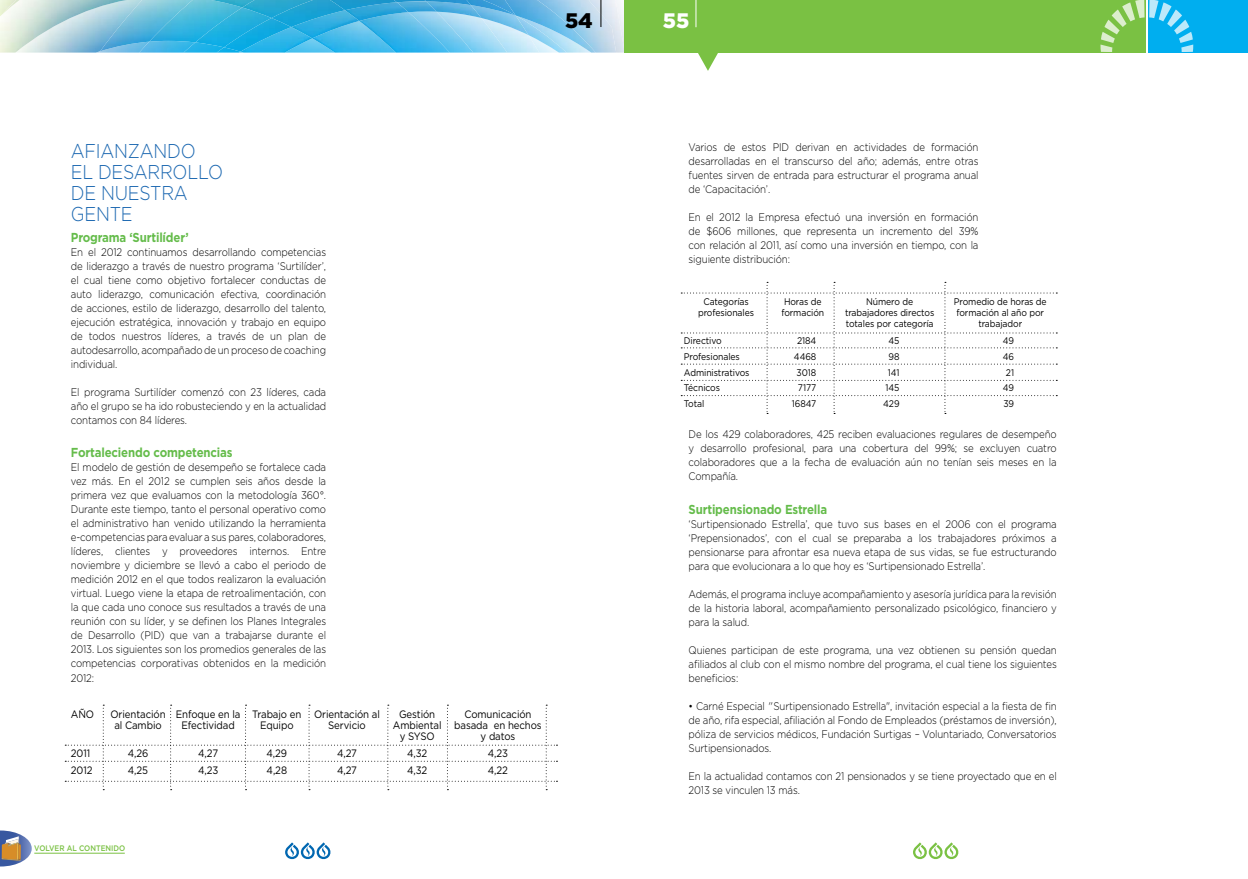
<style>
.page{position:relative;width:1248px;height:879px;background:#fff}
.page>*{position:absolute;margin:0;border:0;box-sizing:border-box;transform-origin:0 0}
.t1{font:900 21px "Gotham";color:#000}
.t2{font:900 21px "Gotham";color:#fff}
.t3{font:300 20px/21px "Gotham";letter-spacing:-.015em;color:#1c68b1;scale:.88 1}
.t4{font:700 13px "Gotham";letter-spacing:-.015em;color:#65bc4b;scale:.88 1}
.t5{font:300 11px/14px "Gotham";letter-spacing:-.015em;color:#000;text-align:justify;scale:.88 1}
.t6{font:10.7px/10.7px "Gotham";letter-spacing:-.01em;color:#000;scale:.9 1}
.t7{font:9.6px/10.9px "Gotham";letter-spacing:-.01em;color:#000;text-align:center;scale:.9 1}
.t8{font:500 8px "Gotham";color:#7ac143;scale:.9 1}
</style>
<div class="page">
<div style="left:1148px;top:0;width:99px;height:53px;background:#00aeef"></div>
<div style="left:624px;top:0;width:521px;height:53px;background:#7ac143"></div>
<svg style="left:1100px;top:0;width:93px;height:52px"></svg>
<svg style="left:695px;top:0;width:1px;height:27px"></svg>
<img style="left:0;top:0;width:100px;height:53px">
<img style="left:0;top:0;width:25px;height:16px">
<img style="left:2px;top:0;width:29px;height:14px">
<img style="left:312px;top:38px;width:47px;height:15px">
<img style="left:473px;top:35px;width:25px;height:18px">
<img style="left:450px;top:18px;width:23px;height:35px">
<img style="left:359px;top:12px;width:91px;height:41px">
<img style="left:616px;top:0;width:8px;height:53px">
<img style="left:99px;top:42px;width:40px;height:11px">
<img style="left:100px;top:0;width:49px;height:51px">
<img style="left:595px;top:0;width:21px;height:53px">
<img style="left:139px;top:41px;width:45px;height:12px">
<img style="left:149px;top:0;width:46px;height:42px">
<img style="left:195px;top:0;width:47px;height:7px">
<img style="left:498px;top:0;width:97px;height:53px">
<img style="left:184px;top:42px;width:33px;height:11px">
<img style="left:195px;top:7px;width:47px;height:40px">
<img style="left:242px;top:0;width:29px;height:18px">
<img style="left:515px;top:16px;width:51px;height:37px">
<img style="left:217px;top:47px;width:23px;height:6px">
<img style="left:240px;top:38px;width:72px;height:15px">
<img style="left:224px;top:18px;width:67px;height:34px">
<img style="left:291px;top:21px;width:68px;height:17px">
<img style="left:271px;top:0;width:74px;height:27px">
<img style="left:471px;top:5px;width:57px;height:30px">
<img style="left:471px;top:0;width:44px;height:16px">
<img style="left:426px;top:1px;width:55px;height:17px">
<img style="left:426px;top:0;width:45px;height:5px">
<img style="left:397px;top:0;width:29px;height:1px">
<img style="left:397px;top:1px;width:39px;height:11px">
<img style="left:345px;top:2px;width:63px;height:19px">
<img style="left:324px;top:0;width:73px;height:10px">
<svg style="left:600px;top:0;width:1px;height:27px"></svg>
<svg style="left:65px;top:704px;width:492px;height:86px"></svg>
<svg style="left:285px;top:842px;width:46px;height:18px"></svg>
<svg style="left:681px;top:282px;width:376px;height:132px"></svg>
<svg style="left:698px;top:53px;width:20px;height:18px"></svg>
<svg style="left:913px;top:842px;width:45px;height:18px"></svg>
<svg style="left:0;top:830px;width:32px;height:36px"></svg>
<hr style="left:34px;top:853px;width:91px;height:1px;background:#7ac143">
<h1 class="t1" style="left:565px;top:6px;width:29px">54</h1>
<h1 class="t2" style="left:662px;top:6px;width:28px">55</h1>
<h2 class="t3" style="left:71px;top:140px;width:174px">AFIANZANDO<br>EL DESARROLLO<br>DE NUESTRA<br>GENTE</h2>
<p class="t4" style="left:71px;top:229px;width:135px">Programa ‘Surtilíder’</p>
<p class="t5" style="left:71px;top:245px;width:291px">En el 2012 continuamos desarrollando competencias de liderazgo a través de nuestro programa ‘Surtilíder’, el cual tiene como objetivo fortalecer conductas de auto liderazgo, comunicación efectiva, coordinación de acciones, estilo de liderazgo, desarrollo del talento, ejecución estratégica, innovación y trabajo en equipo de todos nuestros líderes, a través de un plan de autodesarrollo, acompañado de un proceso de coaching individual.</p>
<p class="t5" style="left:71px;top:385px;width:291px">El programa Surtilíder comenzó con 23 líderes, cada año el grupo se ha ido robusteciendo y en la actualidad contamos con 84 líderes.</p>
<p class="t4" style="left:71px;top:444px;width:185px">Fortaleciendo competencias</p>
<p class="t5" style="left:71px;top:460px;width:291px">El modelo de gestión de desempeño se fortalece cada vez más. En el 2012 se cumplen seis años desde la primera vez que evaluamos con la metodología 360°.<br>Durante este tiempo, tanto el personal operativo como el administrativo han venido utilizando la herramienta e-competencias para evaluar a sus pares, colaboradores, líderes, clientes y proveedores internos. Entre noviembre y diciembre se llevó a cabo el periodo de medición 2012 en el que todos realizaron la evaluación virtual. Luego viene la etapa de retroalimentación, con la que cada uno conoce sus resultados a través de una reunión con su líder, y se definen los Planes Integrales de Desarrollo (PID) que van a trabajarse durante el 2013. Los siguientes son los promedios generales de las competencias corporativas obtenidos en la medición 2012:</p>
<p class="t6" style="left:71px;top:709px;width:27px">AÑO</p>
<p class="t6" style="left:110px;top:709px;width:301px">Orientación Enfoque en la Trabajo en Orientación al</p>
<p class="t6" style="left:399px;top:709px;width:42px">Gestión</p>
<p class="t6" style="left:464px;top:709px;width:76px">Comunicación</p>
<p class="t6" style="left:114px;top:719px;width:54px">al Cambio</p>
<p class="t6" style="left:181px;top:719px;width:61px">Efectividad</p>
<p class="t6" style="left:260px;top:719px;width:39px">Equipo</p>
<p class="t6" style="left:328px;top:719px;width:43px">Servicio</p>
<p class="t6" style="left:399px;top:719px;width:159px;text-indent:-7px">Ambiental basada en hechos y SYSO</p>
<p class="t6" style="left:480px;top:730px;width:40px">y datos</p>
<p class="t6" style="left:71px;top:747px;width:23px">2011</p>
<p class="t6" style="left:128px;top:747px;width:24px">4,26</p>
<p class="t6" style="left:198px;top:747px;width:24px">4,27</p>
<p class="t6" style="left:266px;top:747px;width:24px">4,29</p>
<p class="t6" style="left:337px;top:747px;width:24px">4,27</p>
<p class="t6" style="left:407px;top:747px;width:24px">4,32</p>
<p class="t6" style="left:488px;top:747px;width:24px">4,23</p>
<p class="t6" style="left:71px;top:765px;width:25px">2012</p>
<p class="t6" style="left:128px;top:765px;width:24px">4,25</p>
<p class="t6" style="left:198px;top:765px;width:24px">4,23</p>
<p class="t6" style="left:267px;top:765px;width:24px">4,28</p>
<p class="t6" style="left:337px;top:765px;width:24px">4,27</p>
<p class="t6" style="left:407px;top:765px;width:24px">4,32</p>
<p class="t6" style="left:488px;top:765px;width:24px">4,22</p>
<p class="t8" style="left:34px;top:843px;width:103px">VOLVER AL CONTENIDO</p>
<p class="t5" style="left:688px;top:139px;width:331px">Varios de estos PID derivan en actividades de formación desarrolladas en el transcurso del año; además, entre otras fuentes sirven de entrada para estructurar el programa anual de ‘Capacitación’.</p>
<p class="t5" style="left:688px;top:209px;width:331px">En el 2012 la Empresa efectuó una inversión en formación de $606 millones, que representa un incremento del 39% con relación al 2011, así como una inversión en tiempo, con la siguiente distribución:</p>
<p class="t7" style="left:698px;top:296px;width:64px">Categorías profesionales</p>
<p class="t7" style="left:781px;top:296px;width:49px;text-align:left">Horas de formación</p>
<p class="t7" style="left:844px;top:296px;width:101px">Número de trabajadores directos totales por categoría</p>
<p class="t7" style="left:953px;top:296px;width:105px">Promedio de horas de formación al año por trabajador</p>
<p class="t7" style="left:683px;top:335px;width:44px">Directivo</p>
<p class="t7" style="left:797px;top:335px;width:23px">2184</p>
<p class="t7" style="left:888px;top:335px;width:14px">45</p>
<p class="t7" style="left:1002px;top:335px;width:14px">49</p>
<p class="t7" style="left:683px;top:351px;width:64px">Profesionales</p>
<p class="t7" style="left:793px;top:351px;width:26px">4468</p>
<p class="t7" style="left:888px;top:351px;width:14px">98</p>
<p class="t7" style="left:1002px;top:351px;width:14px">46</p>
<p class="t7" style="left:683px;top:366px;width:74px">Administrativos</p>
<p class="t7" style="left:796px;top:366px;width:23px">3018</p>
<p class="t7" style="left:887px;top:366px;width:14px">141</p>
<p class="t7" style="left:1005px;top:366px;width:11px">21</p>
<p class="t7" style="left:683px;top:382px;width:42px">Técnicos</p>
<p class="t7" style="left:797px;top:382px;width:22px">7177</p>
<p class="t7" style="left:885px;top:382px;width:17px">145</p>
<p class="t7" style="left:1002px;top:382px;width:14px">49</p>
<p class="t7" style="left:683px;top:398px;width:24px">Total</p>
<p class="t7" style="left:791px;top:398px;width:29px">16847</p>
<p class="t7" style="left:883px;top:398px;width:20px">429</p>
<p class="t7" style="left:1003px;top:398px;width:13px">39</p>
<p class="t5" style="left:688px;top:427px;width:420px">De los 429 colaboradores, 425 reciben evaluaciones regulares de desempeño y desarrollo profesional, para una cobertura del 99%; se excluyen cuatro colaboradores que a la fecha de evaluación aún no tenían seis meses en la Compañía.</p>
<p class="t4" style="left:688px;top:500px;width:159px">Surtipensionado Estrella</p>
<p class="t5" style="left:688px;top:516px;width:420px">‘Surtipensionado Estrella’, que tuvo sus bases en el 2006 con el programa ‘Prepensionados’, con el cual se preparaba a los trabajadores próximos a pensionarse para afrontar esa nueva etapa de sus vidas, se fue estructurando para que evolucionara a lo que hoy es ‘Surtipensionado Estrella’.</p>
<p class="t5" style="left:688px;top:586px;width:420px">Además, el programa incluye acompañamiento y asesoría jurídica para la revisión de la historia laboral, acompañamiento personalizado psicológico, financiero y para la salud.</p>
<p class="t5" style="left:688px;top:642px;width:420px">Quienes participan de este programa, una vez obtienen su pensión quedan afiliados al club con el mismo nombre del programa, el cual tiene los siguientes beneficios:</p>
<p class="t5" style="left:688px;top:698px;width:420px">• Carné Especial "Surtipensionado Estrella", invitación especial a la fiesta de fin de año, rifa especial, afiliación al Fondo de Empleados (préstamos de inversión), póliza de servicios médicos, Fundación Surtigas – Voluntariado, Conversatorios Surtipensionados.</p>
<p class="t5" style="left:688px;top:768px;width:420px">En la actualidad contamos con 21 pensionados y se tiene proyectado que en el<br>2013 se vinculen 13 más.</p>
</div>
